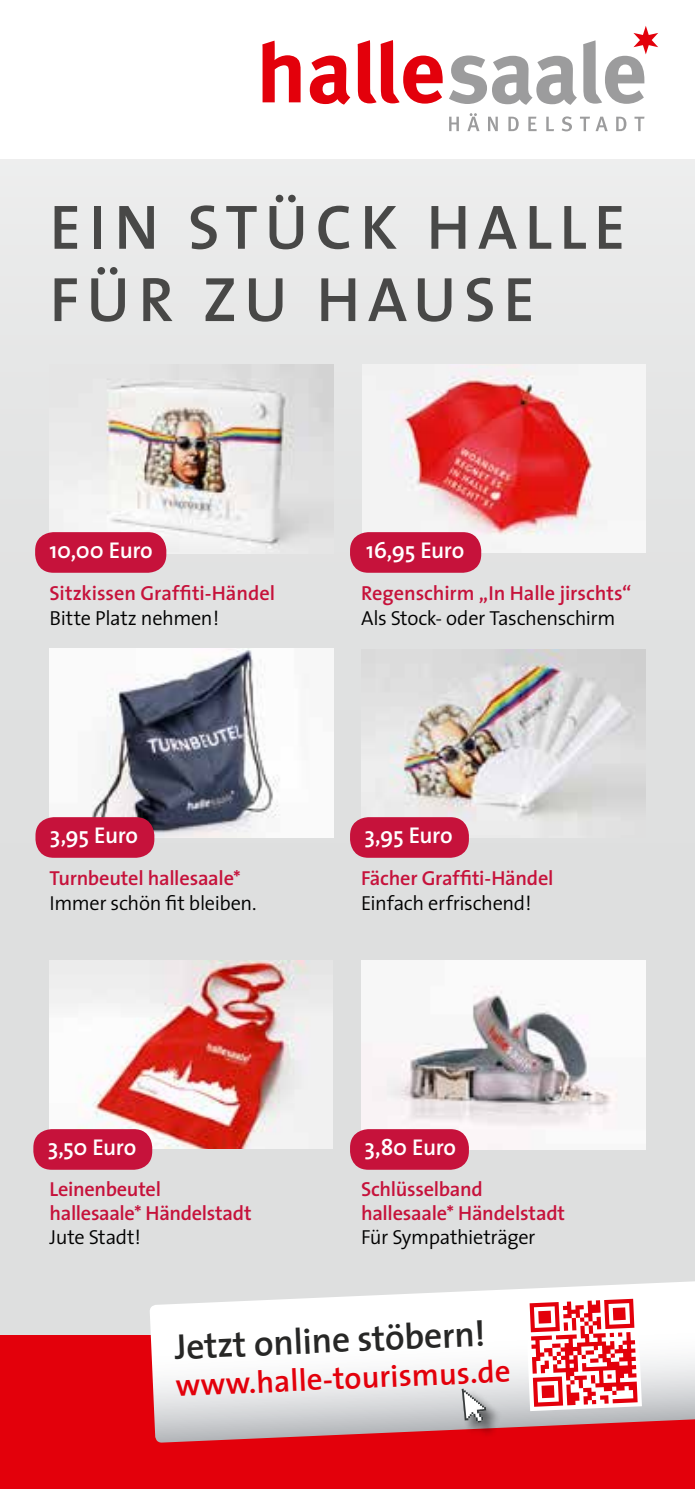
<style>
.page{position:relative;width:695px;height:1489px;background:#fff}
.page>*{position:absolute;margin:0;border:0;box-sizing:border-box;transform-origin:0 0}
.t1{font:600 63.25px/72.2px "The Sans";letter-spacing:.12em;color:#484847}
.t2{font:600 36px "The Sans";color:#272726}
.t3{font:600 31.25px "The Sans";color:#e3000b}
.t4{font:600 23px "The Sans";letter-spacing:-.015em;color:#fff}
.t5{font:600 20.25px/24.5px "The Sans";letter-spacing:-.01em;color:#c6123b}
.t6{font:300 20.25px "The Sans";letter-spacing:-.02em;color:#000}
</style>
<div class="page">
<svg style="left:449px;top:55px;width:127px;height:50px"></svg>
<svg style="left:262px;top:41px;width:38px;height:61px"></svg>
<svg style="left:310px;top:56px;width:40px;height:49px"></svg>
<svg style="left:357px;top:40px;width:85px;height:64px"></svg>
<svg style="left:583px;top:26px;width:75px;height:78px"></svg>
<svg style="left:449px;top:113px;width:195px;height:18px"></svg>
<div style="left:0;top:159px;width:694px;height:1329px;background:#dedfdf"></div>
<div style="left:0;top:1335px;width:694px;height:153px;background:#e3000b"></div>
<img style="left:362px;top:364px;width:283px;height:188px">
<div style="left:350px;top:532px;width:131px;height:40px;background:#c6123b;border-radius:18px"></div>
<img style="left:50px;top:648px;width:284px;height:189px">
<div style="left:35px;top:817px;width:119px;height:40px;background:#c6123b;border-radius:18px"></div>
<img style="left:361px;top:649px;width:284px;height:188px">
<div style="left:350px;top:817px;width:119px;height:40px;background:#c6123b;border-radius:18px"></div>
<img style="left:50px;top:364px;width:283px;height:189px">
<div style="left:35px;top:532px;width:131px;height:40px;background:#c6123b;border-radius:18px"></div>
<svg style="left:150px;top:1281px;width:544px;height:161px"></svg>
<div style="left:461px;top:1387px;width:41px;height:51px;background:#000;opacity:.5"></div>
<svg style="left:173px;top:1281px;width:313px;height:162px;background:#eae0e1"></svg>
<svg style="left:525px;top:1294px;width:116px;height:116px"></svg>
<img style="left:361px;top:960px;width:284px;height:189px">
<div style="left:350px;top:1129px;width:119px;height:40px;background:#c6123b;border-radius:18px"></div>
<img style="left:50px;top:960px;width:282px;height:188px">
<div style="left:33px;top:1129px;width:119px;height:40px;background:#c6123b;border-radius:18px"></div>
<h1 class="t1" style="left:50px;top:189px;width:577px">EIN STÜCK HALLE<br>FÜR ZU HAUSE</h1>
<p class="t4" style="left:50px;top:530px;width:105px">10,00 Euro</p>
<p class="t5" style="left:50px;top:580px;width:227px">Sitzkissen Graffiti-Händel</p>
<p class="t6" style="left:50px;top:601px;width:171px">Bitte Platz nehmen!</p>
<p class="t4" style="left:366px;top:530px;width:100px">16,95 Euro</p>
<p class="t5" style="left:361px;top:580px;width:272px">Regenschirm „In Halle jirschts“</p>
<p class="t6" style="left:361px;top:601px;width:256px">Als Stock- oder Taschenschirm</p>
<p class="t4" style="left:50px;top:815px;width:90px">3,95 Euro</p>
<p class="t4" style="left:364px;top:815px;width:90px">3,95 Euro</p>
<p class="t5" style="left:361px;top:865px;width:194px">Fächer Graffiti-Händel</p>
<p class="t6" style="left:361px;top:886px;width:172px">Einfach erfrischend!</p>
<p class="t5" style="left:50px;top:865px;width:193px">Turnbeutel hallesaale*</p>
<p class="t6" style="left:50px;top:886px;width:208px">Immer schön fit bleiben.</p>
<p class="t4" style="left:48px;top:1127px;width:90px">3,50 Euro</p>
<p class="t4" style="left:364px;top:1127px;width:93px">3,80 Euro</p>
<p class="t5" style="left:50px;top:1175px;width:203px">Leinenbeutel hallesaale* Händelstadt</p>
<p class="t6" style="left:50px;top:1220px;width:93px">Jute Stadt!</p>
<p class="t5" style="left:361px;top:1175px;width:206px">Schlüsselband hallesaale* Händelstadt</p>
<p class="t6" style="left:361px;top:1220px;width:176px">Für Sympathieträger</p>
<h2 class="t2" style="left:174px;top:1315px;width:312px;rotate:-2deg">Jetzt online stöbern!</h2>
<h3 class="t3" style="left:174px;top:1360px;width:337px;rotate:-3deg">www.halle-tourismus.de</h3>
</div>
